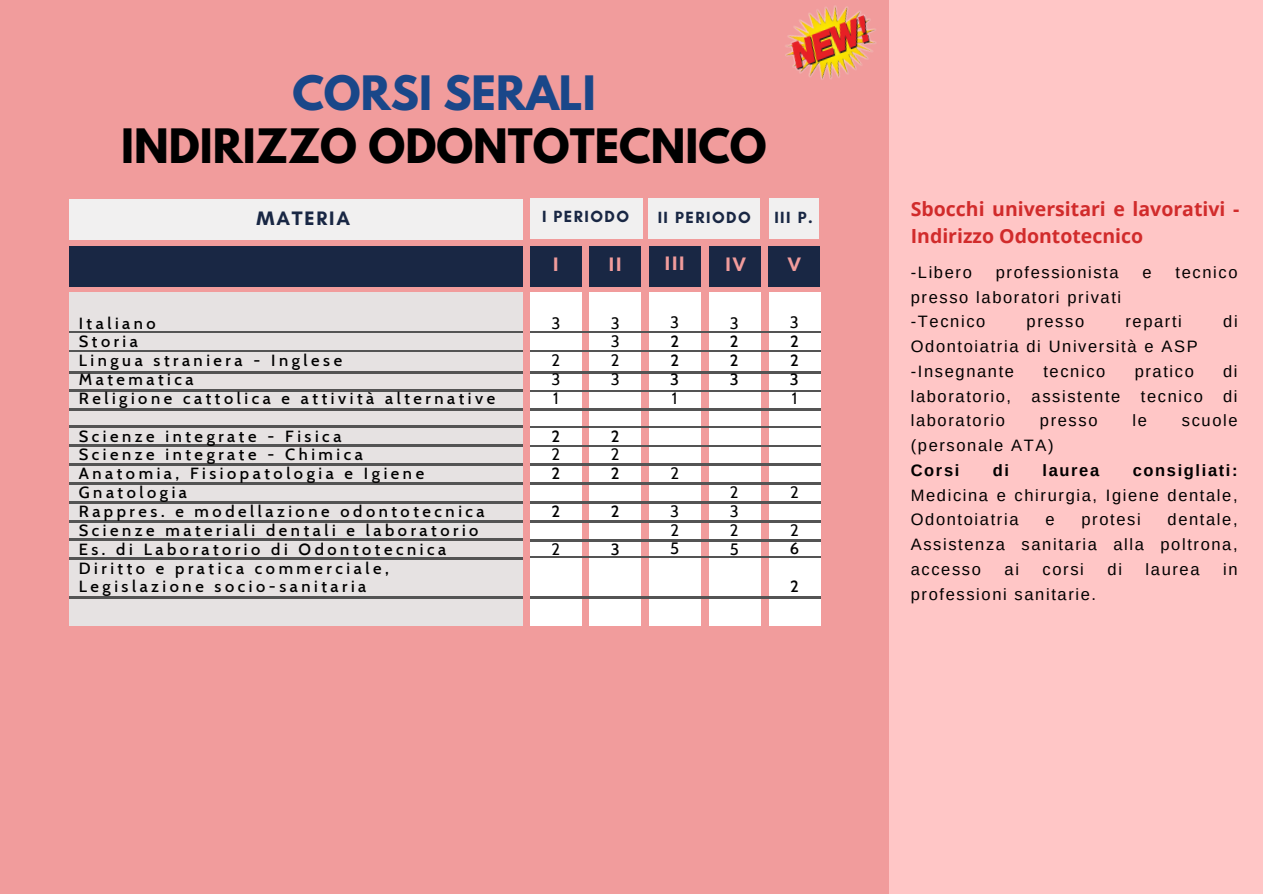
<style>
.page{position:relative;width:1263px;height:894px;background:#fff}
.page>*{position:absolute;margin:0;border:0;box-sizing:border-box;transform-origin:0 0}
.t1{font:700 42px "League Spartan";color:#000}
.t2{font:700 42px "League Spartan";color:#1a4789}
.t3{font:700 19.8px "Glacial Indifference";letter-spacing:.09em;color:#f19c9c}
.t4{font:700 19.8px "Glacial Indifference";letter-spacing:.09em;color:#192744}
.t5{font:700 19.5px/27px "Open Sans";color:#d12b2b}
.t6{font:16.5px/24.8px "Arimo";letter-spacing:.1em;color:#000;text-align:justify}
.t7{font:500 16.5px "Cabin";letter-spacing:.215em;color:#000}
.t8{font:16.5px "Cabin";color:#000}
.t9{font:700 16.5px "Glacial Indifference";letter-spacing:.09em;color:#192744}
.t10{font:700 16.5px "Arimo";letter-spacing:.1em;color:#000}
.s1{font-weight:700}
</style>
<div class="page">
<div style="left:0;top:0;width:1263px;height:893px;background:#ffc6c6"></div>
<div style="left:0;top:0;width:888px;height:893px;background:#f19c9c"></div>
<div style="left:649px;top:246px;width:52px;height:40px;background:#192744"></div>
<div style="left:530px;top:246px;width:52px;height:40px;background:#192744"></div>
<div style="left:589px;top:246px;width:52px;height:40px;background:#192744"></div>
<div style="left:768px;top:246px;width:52px;height:40px;background:#192744"></div>
<div style="left:709px;top:246px;width:51px;height:40px;background:#192744"></div>
<div style="left:69px;top:199px;width:453px;height:41px;background:#f1f0f0"></div>
<div style="left:69px;top:292px;width:453px;height:333px;background:#e6e2e2"></div>
<div style="left:769px;top:292px;width:51px;height:333px;background:#fff"></div>
<div style="left:69px;top:246px;width:453px;height:40px;background:#192744"></div>
<div style="left:709px;top:292px;width:52px;height:333px;background:#fff"></div>
<div style="left:649px;top:292px;width:52px;height:333px;background:#fff"></div>
<div style="left:589px;top:292px;width:52px;height:333px;background:#fff"></div>
<div style="left:530px;top:292px;width:52px;height:333px;background:#fff"></div>
<hr style="left:69px;top:331px;width:454px;height:2px;background:#545454">
<hr style="left:69px;top:350px;width:454px;height:2px;background:#545454">
<hr style="left:69px;top:371px;width:454px;height:2px;background:#545454">
<hr style="left:69px;top:389px;width:454px;height:2px;background:#545454">
<hr style="left:69px;top:408px;width:454px;height:2px;background:#545454">
<hr style="left:69px;top:445px;width:454px;height:1px;background:#545454">
<hr style="left:69px;top:463px;width:454px;height:2px;background:#545454">
<hr style="left:69px;top:482px;width:454px;height:2px;background:#545454">
<hr style="left:69px;top:501px;width:454px;height:2px;background:#545454">
<hr style="left:69px;top:520px;width:454px;height:2px;background:#545454">
<hr style="left:69px;top:557px;width:454px;height:2px;background:#545454">
<hr style="left:69px;top:596px;width:454px;height:2px;background:#545454">
<hr style="left:530px;top:331px;width:290px;height:2px;background:#545454">
<hr style="left:530px;top:350px;width:290px;height:2px;background:#545454">
<hr style="left:530px;top:390px;width:290px;height:2px;background:#545454">
<hr style="left:530px;top:408px;width:290px;height:2px;background:#545454">
<hr style="left:530px;top:426px;width:290px;height:2px;background:#545454">
<hr style="left:530px;top:445px;width:290px;height:2px;background:#545454">
<hr style="left:530px;top:463px;width:290px;height:2px;background:#545454">
<hr style="left:530px;top:482px;width:290px;height:2px;background:#545454">
<hr style="left:530px;top:501px;width:290px;height:2px;background:#545454">
<hr style="left:530px;top:520px;width:290px;height:2px;background:#545454">
<hr style="left:530px;top:539px;width:290px;height:2px;background:#545454">
<hr style="left:530px;top:556px;width:290px;height:2px;background:#545454">
<hr style="left:530px;top:596px;width:290px;height:2px;background:#545454">
<hr style="left:69px;top:426px;width:454px;height:1px;background:#545454">
<hr style="left:69px;top:538px;width:454px;height:2px;background:#545454">
<hr style="left:530px;top:371px;width:290px;height:2px;background:#545454">
<div style="left:530px;top:198px;width:112px;height:40px;background:#f1f0f0"></div>
<div style="left:649px;top:198px;width:111px;height:40px;background:#f1f0f0"></div>
<div style="left:769px;top:198px;width:50px;height:40px;background:#f1f0f0"></div>
<img style="left:785px;top:0;width:104px;height:93px">
<p class="t2" style="left:292px;top:72px;width:305px">CORSI SERALI</p>
<p class="t1" style="left:121px;top:125px;width:647px">INDIRIZZO ODONTOTECNICO</p>
<p class="t4" style="left:257px;top:206px;width:95px">MATERIA</p>
<p class="t9" style="left:542px;top:206px;width:89px">I PERIODO</p>
<p class="t9" style="left:658px;top:208px;width:95px">II PERIODO</p>
<p class="t9" style="left:774px;top:208px;width:40px">III P.</p>
<p class="t7" style="left:79px;top:312px;width:79px">Italiano</p>
<p class="t7" style="left:79px;top:331px;width:61px">Storia</p>
<p class="t7" style="left:79px;top:350px;width:265px">Lingua straniera - Inglese</p>
<p class="t7" style="left:79px;top:369px;width:116px">Matematica</p>
<p class="t7" style="left:79px;top:388px;width:418px">Religione cattolica e attività alternative</p>
<p class="t7" style="left:79px;top:425px;width:264px">Scienze integrate - Fisica</p>
<p class="t7" style="left:79px;top:444px;width:286px">Scienze integrate - Chimica</p>
<p class="t7" style="left:79px;top:463px;width:347px">Anatomia, Fisiopatologia e Igiene</p>
<p class="t7" style="left:79px;top:482px;width:110px">Gnatologia</p>
<p class="t7" style="left:79px;top:501px;width:407px">Rappres. e modellazione odontotecnica</p>
<p class="t7" style="left:79px;top:519px;width:401px">Scienze materiali dentali e laboratorio</p>
<p class="t7" style="left:79px;top:538px;width:369px">Es. di Laboratorio di Odontotecnica</p>
<p class="t7" style="left:79px;top:557px;width:311px">Diritto e pratica commerciale,</p>
<p class="t7" style="left:79px;top:576px;width:289px">Legislazione socio-sanitaria</p>
<p class="t3" style="left:553px;top:252px;width:7px">I</p>
<p class="t3" style="left:609px;top:252px;width:14px">II</p>
<p class="t3" style="left:665px;top:251px;width:21px">III</p>
<p class="t3" style="left:725px;top:252px;width:22px">IV</p>
<p class="t3" style="left:788px;top:252px;width:15px">V</p>
<p class="t8" style="left:551px;top:312px;width:10px">3</p>
<p class="t8" style="left:551px;top:350px;width:10px">2</p>
<p class="t8" style="left:551px;top:369px;width:10px">3</p>
<p class="t8" style="left:553px;top:388px;width:7px">1</p>
<p class="t7" style="left:551px;top:425px;width:10px">2</p>
<p class="t8" style="left:551px;top:444px;width:10px">2</p>
<p class="t7" style="left:551px;top:463px;width:10px">2</p>
<p class="t7" style="left:551px;top:501px;width:10px">2</p>
<p class="t8" style="left:551px;top:538px;width:10px">2</p>
<p class="t8" style="left:611px;top:312px;width:10px">3</p>
<p class="t8" style="left:611px;top:331px;width:10px">3</p>
<p class="t8" style="left:611px;top:350px;width:10px">2</p>
<p class="t8" style="left:611px;top:369px;width:10px">3</p>
<p class="t7" style="left:611px;top:425px;width:10px">2</p>
<p class="t8" style="left:611px;top:444px;width:10px">2</p>
<p class="t7" style="left:611px;top:463px;width:10px">2</p>
<p class="t7" style="left:611px;top:501px;width:10px">2</p>
<p class="t7" style="left:611px;top:538px;width:10px">3</p>
<p class="t8" style="left:670px;top:312px;width:10px">3</p>
<p class="t7" style="left:670px;top:331px;width:10px">2</p>
<p class="t7" style="left:670px;top:350px;width:10px">2</p>
<p class="t7" style="left:670px;top:369px;width:10px">3</p>
<p class="t8" style="left:672px;top:387px;width:7px">1</p>
<p class="t8" style="left:670px;top:463px;width:10px">2</p>
<p class="t8" style="left:670px;top:500px;width:10px">3</p>
<p class="t8" style="left:670px;top:519px;width:10px">2</p>
<p class="t8" style="left:670px;top:538px;width:10px">5</p>
<p class="t8" style="left:730px;top:312px;width:10px">3</p>
<p class="t7" style="left:730px;top:331px;width:10px">2</p>
<p class="t7" style="left:730px;top:350px;width:10px">2</p>
<p class="t7" style="left:730px;top:369px;width:10px">3</p>
<p class="t8" style="left:730px;top:482px;width:10px">2</p>
<p class="t8" style="left:730px;top:501px;width:10px">3</p>
<p class="t8" style="left:730px;top:519px;width:10px">2</p>
<p class="t8" style="left:730px;top:538px;width:10px">5</p>
<p class="t8" style="left:790px;top:312px;width:10px">3</p>
<p class="t7" style="left:790px;top:331px;width:10px">2</p>
<p class="t7" style="left:790px;top:350px;width:10px">2</p>
<p class="t7" style="left:790px;top:369px;width:10px">3</p>
<p class="t8" style="left:792px;top:387px;width:7px">1</p>
<p class="t8" style="left:790px;top:482px;width:10px">2</p>
<p class="t8" style="left:790px;top:519px;width:10px">2</p>
<p class="t7" style="left:790px;top:538px;width:11px">6</p>
<p class="t7" style="left:790px;top:576px;width:10px">2</p>
<p class="t5" style="left:911px;top:195px;width:330px">Sbocchi universitari e lavorativi -<br>Indirizzo Odontotecnico</p>
<p class="t6" style="left:911px;top:259px;width:63px">-Libero</p>
<p class="t6" style="left:996px;top:259px;width:124px">professionista</p>
<p class="t6" style="left:1142px;top:259px;width:11px">e</p>
<p class="t6" style="left:1176px;top:259px;width:64px">tecnico</p>
<p class="t6" style="left:911px;top:284px;width:212px">presso laboratori privati</p>
<p class="t6" style="left:911px;top:309px;width:76px">-Tecnico</p>
<p class="t6" style="left:1027px;top:309px;width:59px">presso</p>
<p class="t6" style="left:1125px;top:309px;width:58px">reparti</p>
<p class="t6" style="left:1223px;top:309px;width:16px">di</p>
<p class="t6" style="left:911px;top:334px;width:288px">Odontoiatria di Università e ASP</p>
<p class="t6" style="left:911px;top:358px;width:105px">-Insegnante</p>
<p class="t6" style="left:1043px;top:358px;width:64px">tecnico</p>
<p class="t6" style="left:1135px;top:358px;width:61px">pratico</p>
<p class="t6" style="left:911px;top:358px;width:328px;text-indent:312px">di laboratorio, assistente tecnico di laboratorio</p>
<p class="t6" style="left:1040px;top:408px;width:59px">presso</p>
<p class="t6" style="left:1132px;top:408px;width:16px">le</p>
<p class="t6" style="left:1182px;top:408px;width:57px">scuole</p>
<p class="t6" style="left:911px;top:433px;width:144px">(personale ATA)</p>
<p class="t10" style="left:911px;top:461px;width:50px">Corsi</p>
<p class="t10" style="left:993px;top:461px;width:18px">di</p>
<p class="t10" style="left:1042px;top:461px;width:58px">laurea</p>
<p class="t6" style="left:911px;top:457px;width:328px;text-indent:222px"><span class="s1">consigliati:<br></span>Medicina e chirurgia, Igiene dentale, Odontoiatria</p>
<p class="t6" style="left:911px;top:507px;width:328px;text-indent:257px">dentale, Assistenza sanitaria alla poltrona, accesso</p>
<p class="t6" style="left:1045px;top:507px;width:11px">e</p>
<p class="t6" style="left:1081px;top:507px;width:61px">protesi</p>
<p class="t6" style="left:1005px;top:556px;width:16px">ai</p>
<p class="t6" style="left:1043px;top:556px;width:43px">corsi</p>
<p class="t6" style="left:1107px;top:556px;width:16px">di</p>
<p class="t6" style="left:1146px;top:556px;width:55px">laurea</p>
<p class="t6" style="left:1223px;top:556px;width:16px">in</p>
<p class="t6" style="left:911px;top:581px;width:187px">professioni sanitarie.</p>
</div>
